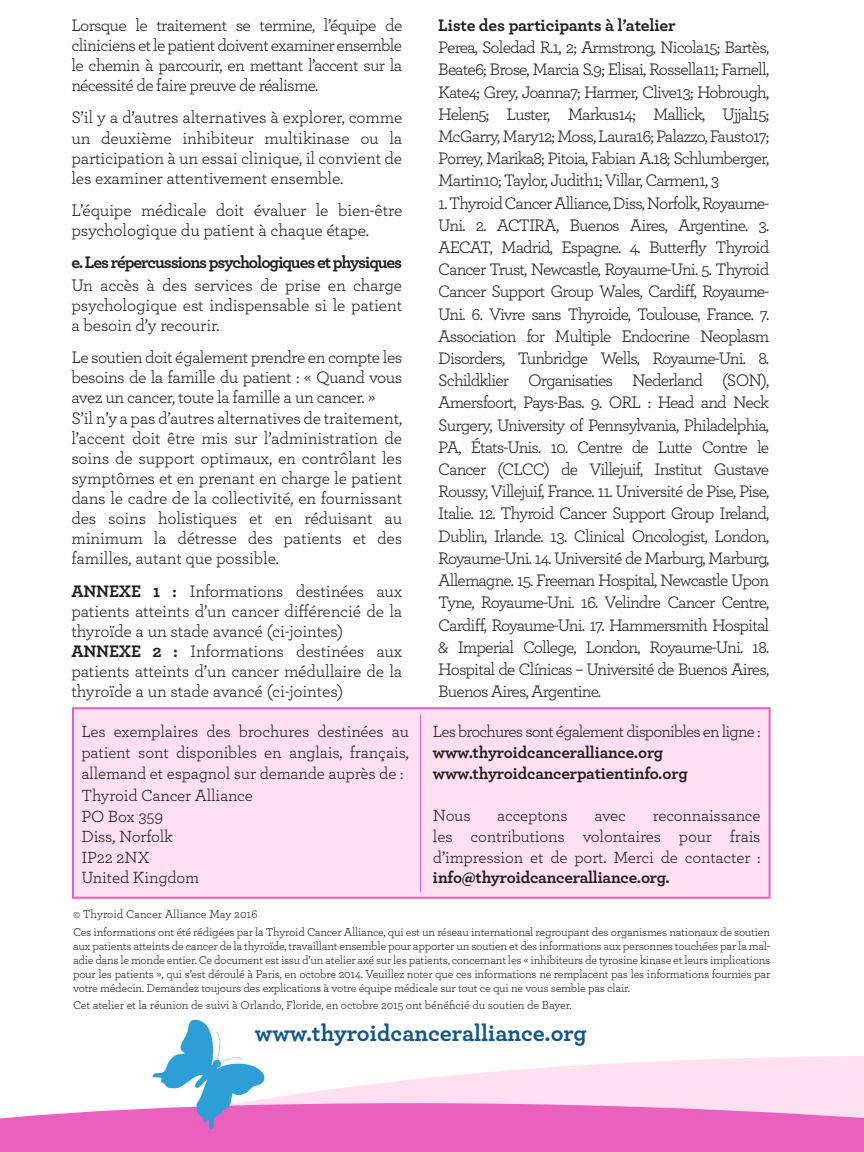
<style>
.page{position:relative;width:864px;height:1152px;background:#fff}
.page>*{position:absolute;margin:0;border:0;box-sizing:border-box;transform-origin:0 0}
.t1{font:700 24px "Archer";color:#11558b}
.t2{font:17.6px/22.2px "Archer";letter-spacing:-.01em;color:#231f20;text-align:justify}
.t3{font:700 17.6px "Archer";letter-spacing:-.06em;color:#231f20}
.t4{font:700 17.6px "Archer";letter-spacing:-.01em;color:#231f20}
.t5{font:17px/20.6px "Archer";letter-spacing:-.01em;color:#231f20;text-align:justify}
.t6{font:700 17px/20.8px "Archer";letter-spacing:-.01em;color:#231f20}
.t7{font:17px "Archer";letter-spacing:-.05em;color:#231f20}
.t8{font:12px/14px "Archer";letter-spacing:-.02em;color:#231f20}
.s1{font-weight:700}
</style>
<div class="page">
<svg style="left:152px;top:1056px;width:712px;height:47px;fill:#ffe0f2"></svg>
<svg style="left:0;top:1103px;width:864px;height:49px;background:#eb6dc3"></svg>
<svg style="left:153px;top:1019px;width:114px;height:110px"></svg>
<div style="left:73px;top:708px;width:697px;height:190px;background:#ffe0f2"></div>
<div style="left:72px;top:707px;width:699px;height:192px;border:2px solid #e960be"></div>
<hr style="left:420px;top:715px;width:1px;height:177px;background:#e960be">
<p class="t2" style="left:71px;top:14px;width:332px;line-height:20.2px">Lorsque le traitement se termine, l’équipe de cliniciens et le patient doivent examiner ensemble le chemin à parcourir, en mettant l’accent sur la nécessité de faire preuve de réalisme.</p>
<p class="t2" style="left:71px;top:107px;width:332px;line-height:20.2px">S’il y a d’autres alternatives à explorer, comme un deuxième inhibiteur multikinase ou la participation à un essai clinique, il convient de les examiner attentivement ensemble.</p>
<p class="t2" style="left:71px;top:199px;width:332px;line-height:20.2px">L’équipe médicale doit évaluer le bien-être psychologique du patient à chaque étape.</p>
<p class="t3" style="left:71px;top:249px;width:332px">e. Les répercussions psychologiques et physiques</p>
<p class="t2" style="left:71px;top:274px;width:332px;line-height:20.2px">Un accès à des services de prise en charge psychologique est indispensable si le patient a besoin d’y recourir.</p>
<p class="t2" style="left:71px;top:346px;width:333px;line-height:20.2px;text-align:left">Le soutien doit également prendre en compte les besoins de la famille du patient : « Quand vous avez un cancer, toute la famille a un cancer. »<br>S’il n’y a pas d’autres alternatives de traitement, l’accent doit être mis sur l’administration de soins de support optimaux, en contrôlant les symptômes et en prenant en charge le patient dans le cadre de la collectivité, en fournissant des soins holistiques et en réduisant au minimum la détresse des patients et des familles, autant que possible.</p>
<p class="t2" style="left:71px;top:580px;width:332px;line-height:20.2px;text-align:left"><span class="s1">ANNEXE 1 :</span> Informations destinées aux patients atteints d’un cancer différencié de la thyroïde a un stade avancé (ci-jointes)<br><span class="s1">ANNEXE 2 :</span> Informations destinées aux patients atteints d’un cancer médullaire de la thyroïde a un stade avancé (ci-jointes)</p>
<p class="t5" style="left:81px;top:721px;width:329px">Les exemplaires des brochures destinées au patient sont disponibles en anglais, français, allemand et espagnol sur demande auprès de :</p>
<p class="t5" style="left:81px;top:784px;width:173px;text-align:left">Thyroid Cancer Alliance<br>PO Box 359<br>Diss, Norfolk<br>IP22 2NX<br>United Kingdom</p>
<p class="t4" style="left:438px;top:11px;width:239px">Liste des participants à l’atelier</p>
<p class="t2" style="left:438px;top:35px;width:332px">Perea, Soledad R.1, 2; Armstrong, Nicola15; Bartès, Beate6; Brose, Marcia S.9; Elisai, Rossella11; Farnell, Kate4; Grey, Joanna7; Harmer, Clive13; Hobrough, Helen5; Luster, Markus14; Mallick, Ujjal15; McGarry, Mary12; Moss, Laura16; Palazzo, Fausto17; Porrey, Marika8; Pitoia, Fabian A.18; Schlumberger, Martin10; Taylor, Judith1; Villar, Carmen1, 3</p>
<p class="t2" style="left:438px;top:191px;width:332px">1. Thyroid Cancer Alliance, Diss, Norfolk, Royaume-Uni. 2. ACTIRA, Buenos Aires, Argentine. 3.<br>AECAT, Madrid, Espagne. 4. Butterfly Thyroid Cancer Trust, Newcastle, Royaume-Uni. 5. Thyroid Cancer Support Group Wales, Cardiff, Royaume-Uni. 6. Vivre sans Thyroide, Toulouse, France. 7.<br>Association for Multiple Endocrine Neoplasm Disorders, Tunbridge Wells, Royaume-Uni. 8.<br>Schildklier Organisaties Nederland (SON), Amersfoort, Pays-Bas. 9. ORL : Head and Neck Surgery, University of Pennsylvania, Philadelphia, PA, États-Unis. 10. Centre de Lutte Contre le Cancer (CLCC) de Villejuif, Institut Gustave Roussy, Villejuif, France. 11. Université de Pise, Pise, Italie. 12. Thyroid Cancer Support Group Ireland, Dublin, Irlande. 13. Clinical Oncologist, London, Royaume-Uni. 14. Université de Marburg, Marburg, Allemagne. 15. Freeman Hospital, Newcastle Upon Tyne, Royaume-Uni. 16. Velindre Cancer Centre, Cardiff, Royaume-Uni. 17. Hammersmith Hospital &amp; Imperial College, London, Royaume-Uni. 18.<br>Hospital de Clínicas – Université de Buenos Aires, Buenos Aires, Argentine.</p>
<p class="t7" style="left:433px;top:720px;width:329px">Les brochures sont également disponibles en ligne :</p>
<p class="t6" style="left:433px;top:741px;width:256px">www.thyroidcanceralliance.org www.thyroidcancerpatientinfo.org</p>
<p class="t5" style="left:433px;top:804px;width:39px">Nous</p>
<p class="t5" style="left:497px;top:804px;width:72px">acceptons</p>
<p class="t5" style="left:594px;top:804px;width:33px">avec</p>
<p class="t5" style="left:433px;top:804px;width:329px;text-indent:220px">reconnaissance les contributions volontaires pour frais d’impression et de port. Merci de contacter :</p>
<p class="t6" style="left:433px;top:866px;width:238px">info@thyroidcanceralliance.org.</p>
<p class="t8" style="left:73px;top:905px;width:699px;line-height:17.6px">© Thyroid Cancer Alliance May 2016<br>Ces informations ont été rédigées par la Thyroid Cancer Alliance, qui est un réseau international regroupant des organismes nationaux de soutien</p>
<p class="t8" style="left:73px;top:938px;width:699px;text-align:justify">aux patients atteints de cancer de la thyroïde, travaillant ensemble pour apporter un soutien et des informations aux personnes touchées par la mal&shy;adie dans le monde entier. Ce document est issu d’un atelier axé sur les patients, concernant les « inhibiteurs de tyrosine kinase et leurs implications pour les patients », qui s’est déroulé à Paris, en octobre 2014. Veuillez noter que ces informations ne remplacent pas les informations fournies par votre médecin. Demandez toujours des explications à votre équipe médicale sur tout ce qui ne vous semble pas clair.</p>
<p class="t8" style="left:73px;top:998px;width:500px">Cet atelier et la réunion de suivi à Orlando, Floride, en octobre 2015 ont bénéficié du soutien de Bayer.</p>
<h1 class="t1" style="left:255px;top:1014px;width:334px">www.thyroidcanceralliance.org</h1>
</div>
